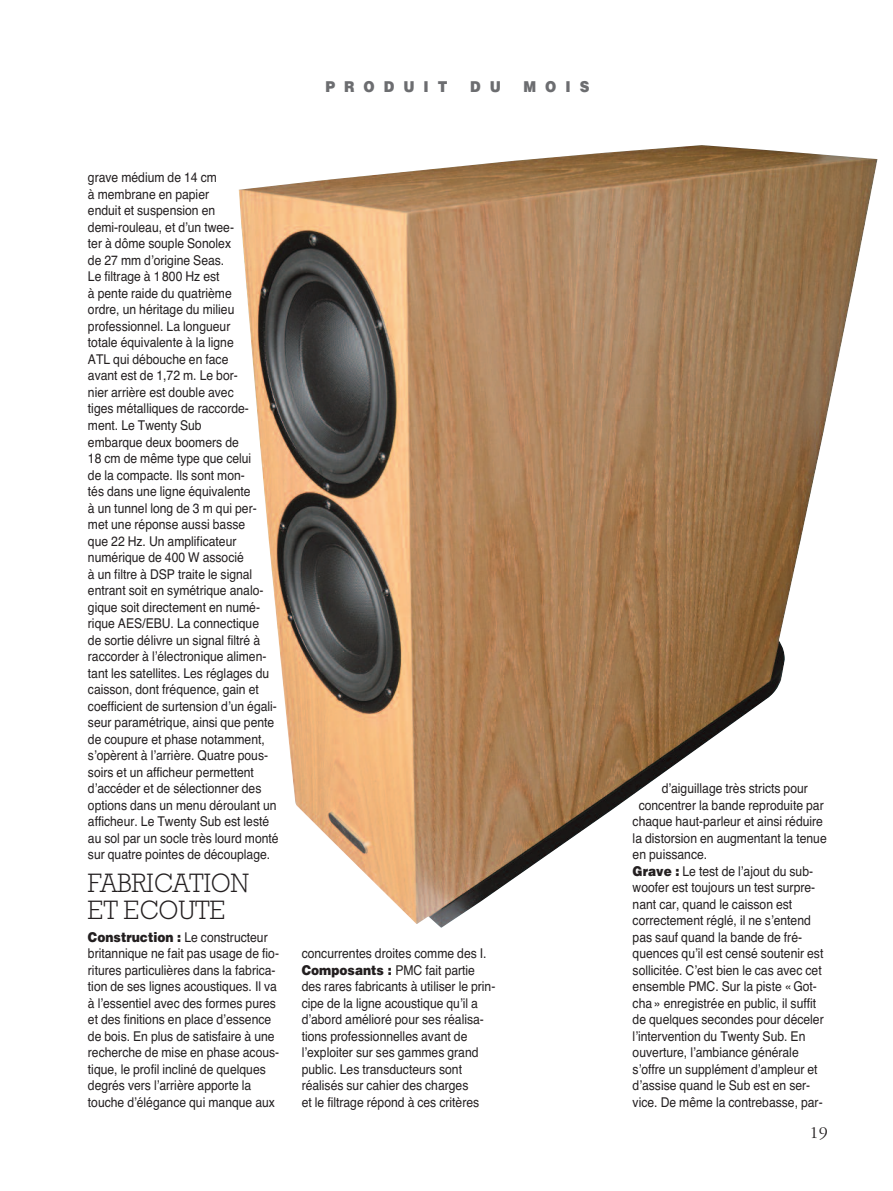
<style>
.page{position:relative;width:893px;height:1191px;background:#fff}
.page>*{position:absolute;margin:0;border:0;box-sizing:border-box;transform-origin:0 0}
.t1{font:300 27px/27px "Rockwell";color:#231f20;scale:.95 1}
.t2{font:18px "Garamond Three";color:#231f20}
.t3{font:900 15px "Helvetica";letter-spacing:.665em;color:#6c6d70;scale:.9 1}
.t4{font:13.5px/16.5px "Helvetica";color:#231f20;scale:.9 1}
.s1{font-weight:900}
</style>
<div class="page">
<img style="left:239px;top:145px;width:638px;height:782px">
<p class="t3" style="left:325px;top:78px;width:137px">PRODUIT</p>
<p class="t3" style="left:470px;top:78px;width:36px">D U</p>
<p class="t3" style="left:523px;top:78px;width:75px">MOIS</p>
<p class="t4" style="left:88px;top:169px;width:213px">grave médium de 14 cm<br>à membrane en papier<br>enduit et suspension en demi-rouleau, et d’un twee-<br>ter à dôme souple Sonolex<br>de 27 mm d’origine Seas.<br>Le filtrage à 1800 Hz est<br>à pente raide du quatrième<br>ordre, un héritage du milieu professionnel. La longueur<br>totale équivalente à la ligne<br>ATL qui débouche en face<br>avant est de 1,72 m. Le bor-<br>nier arrière est double avec<br>tiges métalliques de raccorde&shy;ment. Le Twenty Sub<br>embarque deux boomers de<br>18 cm de même type que celui<br>de la compacte. Ils sont mon-<br>tés dans une ligne équivalente<br>à un tunnel long de 3 m qui per&shy;met une réponse aussi basse<br>que 22 Hz. Un amplificateur numérique de 400 W associé<br>à un filtre à DSP traite le signal entrant soit en symétrique analo&shy;gique soit directement en numé&shy;rique AES/EBU. La connectique<br>de sortie délivre un signal filtré à raccorder à l’électronique alimen&shy;tant les satellites. Les réglages du caisson, dont fréquence, gain et coefficient de surtension d’un égali&shy;seur paramétrique, ainsi que pente de coupure et phase notamment, s’opèrent à l’arrière. Quatre pous&shy;soirs et un afficheur permettent d’accéder et de sélectionner des options dans un menu déroulant un afficheur. Le Twenty Sub est lesté au sol par un socle très lourd monté sur quatre pointes de découplage.</p>
<h1 class="t1" style="left:88px;top:872px;width:171px">FABRICATION<br>ET ECOUTE</h1>
<p class="t4" style="left:88px;top:928px;width:214px"><span class="s1">Construction :</span> Le constructeur britannique ne fait pas usage de fio&shy;ritures particulières dans la fabrica&shy;tion de ses lignes acoustiques. Il va à l’essentiel avec des formes pures et des finitions en place d’essence de bois. En plus de satisfaire à une recherche de mise en phase acous&shy;tique, le profil incliné de quelques degrés vers l’arrière apporte la touche d’élégance qui manque aux</p>
<p class="t4" style="left:302px;top:945px;width:217px">concurrentes droites comme des I.<br><span class="s1">Composants :</span> PMC fait partie des rares fabricants à utiliser le prin&shy;cipe de la ligne acoustique qu’il a d’abord amélioré pour ses réalisa&shy;tions professionnelles avant de l’exploiter sur ses gammes grand public. Les transducteurs sont réalisés sur cahier des charges<br>et le filtrage répond à ces critères</p>
<p class="t4" style="left:662px;top:780px;width:164px">d’aiguillage très stricts pour</p>
<p class="t4" style="left:639px;top:796px;width:207px">concentrer la bande reproduite par</p>
<p class="t4" style="left:633px;top:813px;width:213px">chaque haut-parleur et ainsi réduire</p>
<p class="t4" style="left:633px;top:829px;width:217px">la distorsion en augmentant la tenue</p>
<p class="t4" style="left:633px;top:846px;width:84px">en puissance.</p>
<p class="t4" style="left:633px;top:862px;width:202px"><span class="s1">Grave :</span> Le test de l’ajout du sub-</p>
<p class="t4" style="left:633px;top:879px;width:204px">woofer est toujours un test surpre-</p>
<p class="t4" style="left:633px;top:895px;width:179px">nant car, quand le caisson est</p>
<p class="t4" style="left:633px;top:912px;width:200px">correctement réglé, il ne s’entend</p>
<p class="t4" style="left:633px;top:928px;width:190px">pas sauf quand la bande de fré-</p>
<p class="t4" style="left:633px;top:945px;width:213px">quences qu’il est censé soutenir est</p>
<p class="t4" style="left:633px;top:961px;width:212px">sollicitée. C’est bien le cas avec cet</p>
<p class="t4" style="left:633px;top:978px;width:206px">ensemble PMC. Sur la piste «Got-</p>
<p class="t4" style="left:633px;top:994px;width:206px">cha» enregistrée en public, il suffit</p>
<p class="t4" style="left:633px;top:1011px;width:214px">de quelques secondes pour déceler</p>
<p class="t4" style="left:633px;top:1027px;width:194px">l’intervention du Twenty Sub. En</p>
<p class="t4" style="left:633px;top:1044px;width:186px">ouverture, l’ambiance générale</p>
<p class="t4" style="left:633px;top:1060px;width:207px">s’offre un supplément d’ampleur et</p>
<p class="t4" style="left:633px;top:1077px;width:199px">d’assise quand le Sub est en ser-</p>
<p class="t4" style="left:633px;top:1093px;width:213px">vice. De même la contrebasse, par-</p>
<h2 class="t2" style="left:810px;top:1126px;width:19px">19</h2>
</div>
